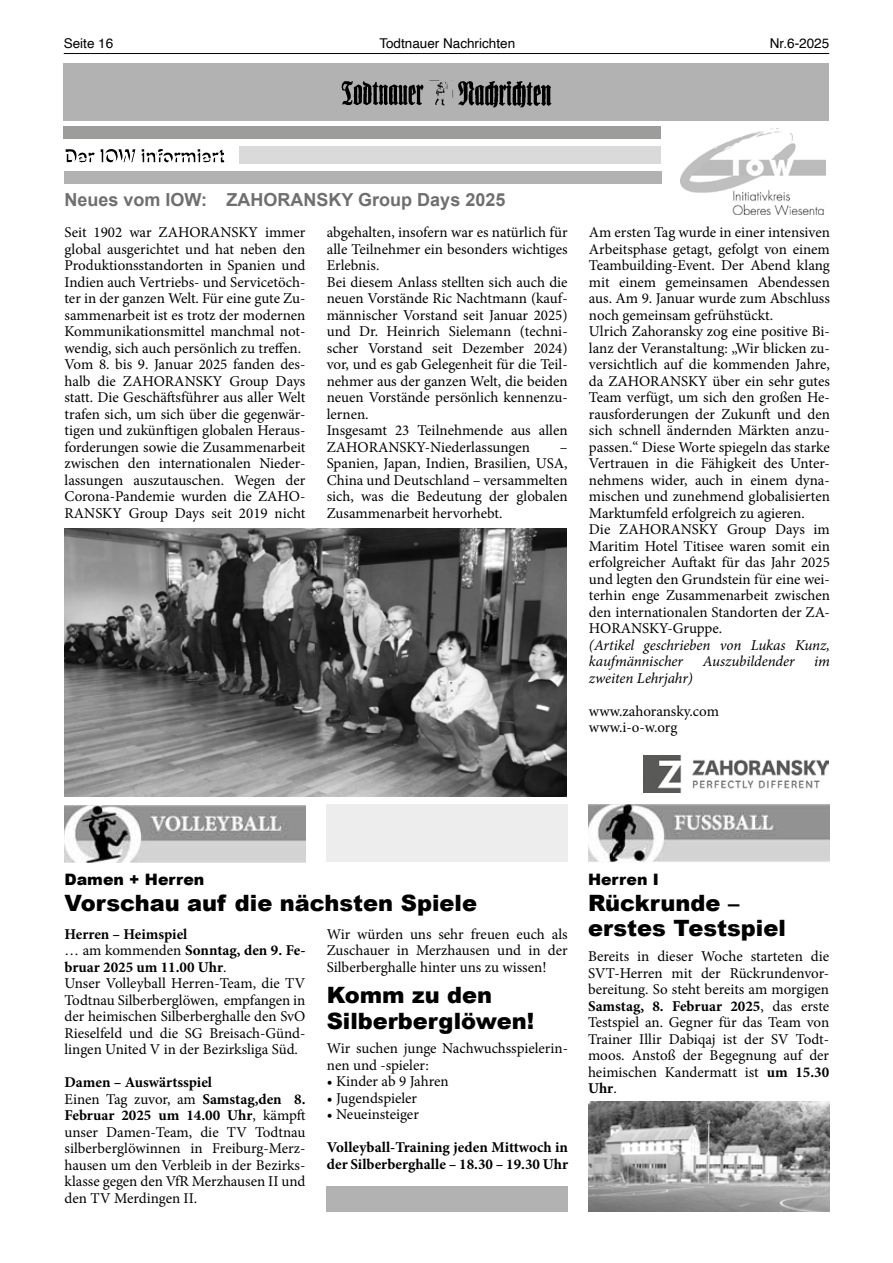
<style>
.page{position:relative;width:893px;height:1263px;background:#fff}
.page>*{position:absolute;margin:0;border:0;box-sizing:border-box;transform-origin:0 0}
.t1{font:900 22.5px/25.5px "Arial";color:#000}
.t2{font:700 18px "Arial";color:#706f6f}
.t3{font:900 15.75px "Arial";color:#000}
.t4{font:15px/16.5px "Minion Pro";color:#000}
.t5{font:italic 15px/16.5px "Minion Pro";letter-spacing:-.005em;color:#000}
.t6{font:700 15px/16.5px "Minion Pro";color:#000}
.t7{font:13.5px "Helvetica";color:#000}
.s1{font-weight:700}
</style>
<div class="page">
<hr style="left:64px;top:53px;width:765px;height:1px;background:#000">
<div style="left:64px;top:64px;width:765px;height:57px;background:#b3b2b2"></div>
<img style="left:341px;top:80px;width:211px;height:28px">
<div style="left:239px;top:147px;width:422px;height:17px;background:#dadada"></div>
<div style="left:64px;top:172px;width:598px;height:12px;background:#b3b2b2"></div>
<svg style="left:65px;top:149px;width:159px;height:14px"></svg>
<img style="left:680px;top:131px;width:146px;height:83px">
<img style="left:643px;top:755px;width:185px;height:37px">
<div style="left:64px;top:126px;width:597px;height:13px;background:#9d9d9c"></div>
<img style="left:64px;top:528px;width:503px;height:268px">
<img style="left:64px;top:805px;width:241px;height:57px">
<div style="left:326px;top:805px;width:242px;height:57px;background:#ededed"></div>
<div style="left:327px;top:1186px;width:241px;height:26px;background:#b3b2b2"></div>
<img style="left:588px;top:1101px;width:241px;height:111px">
<img style="left:588px;top:805px;width:241px;height:57px">
<p class="t7" style="left:64px;top:33px;width:51px">Seite 16</p>
<p class="t7" style="left:379px;top:33px;width:137px">Todtnauer Nachrichten</p>
<p class="t7" style="left:770px;top:33px;width:61px">Nr.6-2025</p>
<p class="t2" style="left:65px;top:187px;width:442px">Neues vom IOW: ZAHORANSKY Group Days 2025</p>
<p class="t4" style="left:65px;top:224px;width:242px">Seit 1902 war ZAHORANSKY immer global ausgerichtet und hat neben den Produktionsstandorten in Spanien und Indien auch Vertriebs- und Servicetöch&shy;ter in der ganzen Welt. Für eine gute Zu&shy;sammenarbeit ist es trotz der modernen Kommunikationsmittel manchmal not&shy;wendig, sich auch persönlich zu treffen.<br>Vom 8. bis 9. Januar 2025 fanden des&shy;halb die ZAHORANSKY Group Days statt. Die Geschäftsführer aus aller Welt trafen sich, um sich über die gegenwär&shy;tigen und zukünftigen globalen Heraus&shy;forderungen sowie die Zusammenarbeit zwischen den internationalen Nieder&shy;lassungen auszutauschen. Wegen der Corona-Pandemie wurden die ZAHO-RANSKY Group Days seit 2019 nicht</p>
<p class="t4" style="left:327px;top:224px;width:242px">abgehalten, insofern war es natürlich für alle Teilnehmer ein besonders wichtiges Erlebnis.<br>Bei diesem Anlass stellten sich auch die neuen Vorstände Ric Nachtmann (kauf&shy;männischer Vorstand seit Januar 2025) und Dr. Heinrich Sielemann (techni&shy;scher Vorstand seit Dezember 2024) vor, und es gab Gelegenheit für die Teil&shy;nehmer aus der ganzen Welt, die beiden neuen Vorstände persönlich kennenzu&shy;lernen.<br>Insgesamt 23 Teilnehmende aus allen ZAHORANSKY-Niederlassungen</p>
<p class="t4" style="left:327px;top:439px;width:242px;text-align:justify;text-indent:233px">– Spanien, Japan, Indien, Brasilien, USA, China und Deutschland – versammelten sich, was die Bedeutung der globalen Zusammenarbeit hervorhebt.</p>
<p class="t4" style="left:589px;top:224px;width:242px">Am ersten Tag wurde in einer intensiven Arbeitsphase getagt, gefolgt von einem Teambuilding-Event. Der Abend klang mit einem gemeinsamen Abendessen aus. Am 9. Januar wurde zum Abschluss noch gemeinsam gefrühstückt.<br>Ulrich Zahoransky zog eine positive Bi&shy;lanz der Veranstaltung: „Wir blicken zu&shy;versichtlich auf die kommenden Jahre, da ZAHORANSKY über ein sehr gutes Team verfügt, um sich den großen He&shy;rausforderungen der Zukunft und den sich schnell ändernden Märkten anzu&shy;passen.“ Diese Worte spiegeln das starke Vertrauen in die Fähigkeit des Unter&shy;nehmens wider, auch in einem dyna&shy;mischen und zunehmend globalisierten Marktumfeld erfolgreich zu agieren.<br>Die ZAHORANSKY Group Days im Maritim Hotel Titisee waren somit ein erfolgreicher Auftakt für das Jahr 2025 und legten den Grundstein für eine wei&shy;terhin enge Zusammenarbeit zwischen den internationalen Standorten der ZA-HORANSKY-Gruppe.</p>
<p class="t5" style="left:589px;top:637px;width:242px">(Artikel geschrieben von Lukas Kunz, kaufmännischer</p>
<p class="t5" style="left:703px;top:653px;width:93px">Auszubildender</p>
<p class="t5" style="left:814px;top:653px;width:17px">im</p>
<p class="t5" style="left:589px;top:670px;width:105px">zweiten Lehrjahr)</p>
<p class="t4" style="left:589px;top:703px;width:132px">www.zahoransky.com www.i-o-w.org</p>
<p class="t3" style="left:65px;top:868px;width:141px">Damen + Herren</p>
<h1 class="t1" style="left:65px;top:889px;width:414px">Vorschau auf die nächsten Spiele</h1>
<p class="t4" style="left:65px;top:926px;width:242px"><span class="s1">Herren – Heimspiel<br></span>… am kommenden <span class="s1">Sonntag, den 9. Fe&shy;bruar 2025 um 11.00 Uhr</span>.<br>Unser Volleyball Herren-Team, die TV Todtnau Silberberglöwen, empfangen in der heimischen Silberberghalle den SvO Rieselfeld und die SG Breisach-Günd&shy;lingen United V in der Bezirksliga Süd.</p>
<p class="t4" style="left:65px;top:1074px;width:242px"><span class="s1">Damen – Auswärtsspiel<br></span>Einen Tag zuvor, am <span class="s1">Samstag,den 8.<br>Februar 2025 um 14.00 Uhr</span>, kämpft unser Damen-Team, die TV Todtnau silberberglöwinnen in Freiburg-Merz&shy;hausen um den Verbleib in der Bezirks&shy;klasse gegen den VfR Merzhausen II und den TV Merdingen II.</p>
<p class="t4" style="left:327px;top:926px;width:242px;text-align:justify">Wir würden uns sehr freuen euch als Zuschauer in Merzhausen und in der Silberberghalle hinter uns zu wissen!</p>
<h1 class="t1" style="left:327px;top:982px;width:209px">Komm zu den<br>Silberberglöwen!</h1>
<p class="t4" style="left:327px;top:1040px;width:243px">Wir suchen junge Nachwuchsspielerin&shy;nen und -spieler:</p>
<p class="t4" style="left:327px;top:1073px;width:123px">• Kinder ab 9 Jahren</p>
<p class="t4" style="left:327px;top:1089px;width:92px">• Jugendspieler</p>
<p class="t4" style="left:327px;top:1106px;width:93px">• Neueinsteiger</p>
<p class="t6" style="left:327px;top:1139px;width:243px">Volleyball-Training jeden Mittwoch in der Silberberghalle – 18.30 – 19.30 Uhr</p>
<p class="t3" style="left:588px;top:868px;width:72px">Herren I</p>
<h1 class="t1" style="left:588px;top:889px;width:199px">Rückrunde – erstes Testspiel</h1>
<p class="t4" style="left:588px;top:948px;width:243px;text-align:justify">Bereits in dieser Woche starteten die SVT-Herren mit der Rückrundenvor&shy;bereitung. So steht bereits am morgigen <span class="s1">Samstag, 8. Februar 2025</span>, das erste Testspiel an. Gegner für das Team von Trainer Illir Dabiqaj ist der SV Todt&shy;moos. Anstoß der Begegnung auf der heimischen Kandermatt ist <span class="s1">um 15.30<br>Uhr</span>.</p>
</div>
